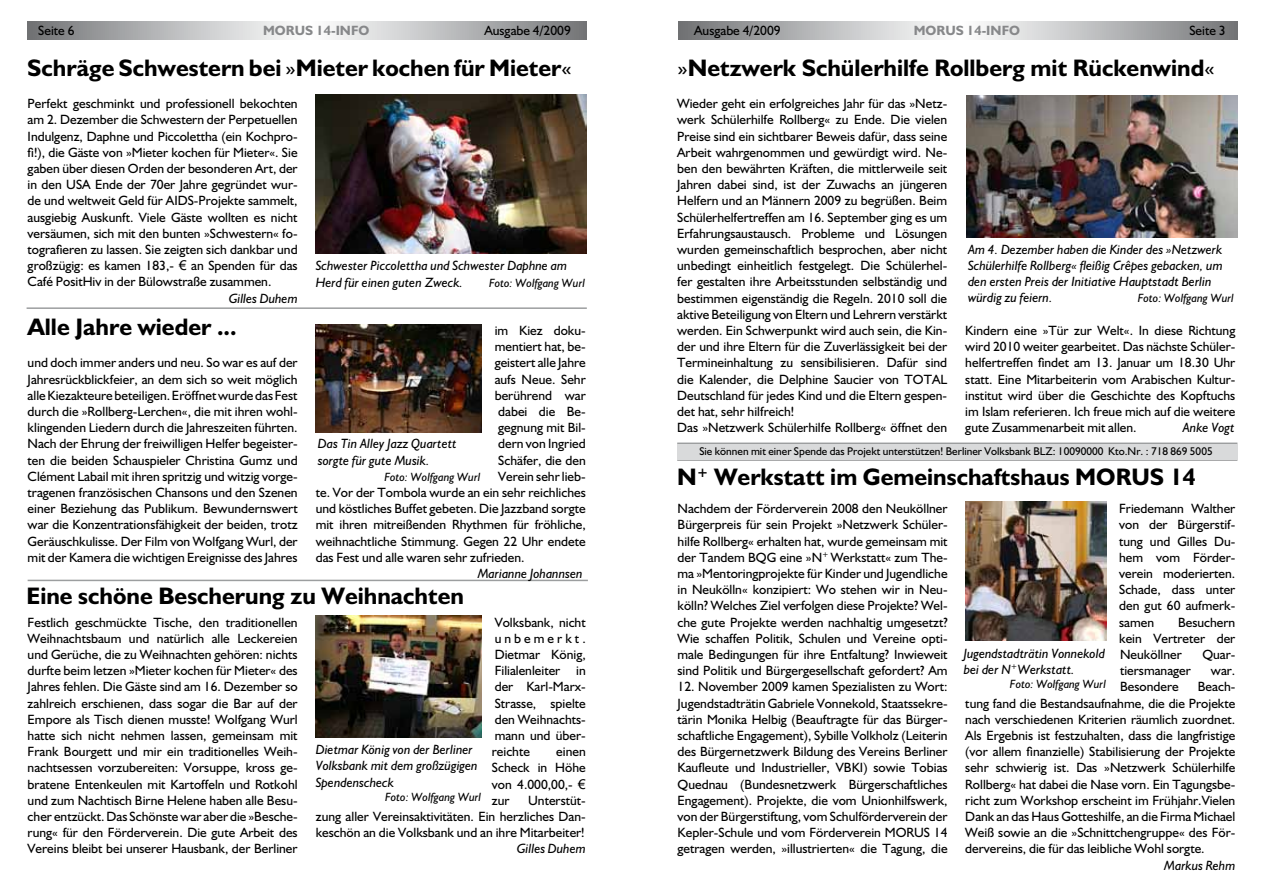
<style>
.page{position:relative;width:1263px;height:893px;background:#fff}
.page>*{position:absolute;margin:0;border:0;box-sizing:border-box;transform-origin:0 0}
.t1{font:700 24px "Humanist 521 BT";color:#000}
.t2{font:13.5px/16.2px "Humanist 521 BT";color:#000;text-align:justify}
.t3{font:italic 13.5px/16.2px "Humanist 521 BT";color:#000}
.t4{font:700 13.5px "Humanist 521 BT";color:#87888a}
.t5{font:italic 12px "Humanist 521 BT";color:#000}
.t6{font:11.25px "Humanist 521 BT";color:#000}
.s1{font-weight:400}
.s2{font-family:"Arial"}
</style>
<div class="page">
<svg style="left:678px;top:21px;width:559px;height:18px;background:#babbbc"></svg>
<svg style="left:28px;top:21px;width:559px;height:18px;background:#babbbc"></svg>
<img style="left:966px;top:95px;width:271px;height:143px">
<img style="left:965px;top:502px;width:141px;height:138px">
<hr style="left:27px;top:307px;width:560px;height:2px;background:#9c9e9f">
<hr style="left:28px;top:580px;width:560px;height:1px;background:#9c9e9f">
<img style="left:316px;top:94px;width:270px;height:160px">
<img style="left:316px;top:324px;width:166px;height:108px">
<img style="left:316px;top:615px;width:166px;height:123px">
<hr style="left:677px;top:443px;width:560px;height:1px;background:#9c9e9f">
<hr style="left:677px;top:459px;width:560px;height:2px;background:#9c9e9f">
<div style="left:677px;top:444px;width:560px;height:16px;background:#d9dadb"></div>
<p class="t2" style="left:38px;top:22px;width:38px">Seite 6</p>
<p class="t4" style="left:263px;top:22px;width:108px">MORUS 14-INFO</p>
<p class="t2" style="left:484px;top:22px;width:88px">Ausgabe 4/2009</p>
<p class="t2" style="left:694px;top:22px;width:88px">Ausgabe 4/2009</p>
<p class="t4" style="left:914px;top:22px;width:108px">MORUS 14-INFO</p>
<p class="t2" style="left:1189px;top:22px;width:38px">Seite 3</p>
<h1 class="t1" style="left:27px;top:53px;width:546px">Schräge Schwestern bei <span class="s1">»</span>Mieter kochen für Mieter<span class="s1">«</span></h1>
<h1 class="t1" style="left:677px;top:53px;width:538px"><span class="s1">»</span>Netzwerk Schülerhilfe Rollberg mit Rückenwind<span class="s1">«</span></h1>
<p class="t2" style="left:28px;top:95px;width:272px">Perfekt geschminkt und professionell bekochten am 2. Dezember die Schwestern der Perpetuellen Indulgenz, Daphne und Piccolettha (ein Kochpro&shy;fi!), die Gäste von »Mieter kochen für Mieter«. Sie gaben über diesen Orden der besonderen Art, der in den USA Ende der 70er Jahre gegründet wur&shy;de und weltweit Geld für AIDS-Projekte sammelt, ausgiebig Auskunft. Viele Gäste wollten es nicht versäumen, sich mit den bunten »Schwestern« fo&shy;tografieren zu lassen. Sie zeigten sich dankbar und großzügig: es kamen 183,- <span class="s2">€</span> an Spenden für das Café PositHiv in der Bülowstraße zusammen.</p>
<p class="t3" style="left:229px;top:290px;width:70px">Gilles Duhem</p>
<p class="t3" style="left:316px;top:257px;width:253px">Schwester Piccolettha und Schwester Daphne am<br>Herd für einen guten Zweck.</p>
<p class="t5" style="left:489px;top:275px;width:98px">Foto: Wolfgang Wurl</p>
<h1 class="t1" style="left:28px;top:312px;width:210px">Alle Jahre wieder ...</h1>
<p class="t2" style="left:28px;top:354px;width:272px">und doch immer anders und neu. So war es auf der Jahresrückblickfeier, an dem sich so weit möglich alle Kiezakteure beteiligen. Eröffnet wurde das Fest durch die »Rollberg-Lerchen«, die mit ihren wohl&shy;klingenden Liedern durch die Jahreszeiten führten.<br>Nach der Ehrung der freiwilligen Helfer begeister&shy;ten die beiden Schauspieler Christina Gumz und Clément Labail mit ihren spritzig und witzig vorge&shy;tragenen französischen Chansons und den Szenen einer Beziehung das Publikum. Bewundernswert war die Konzentrationsfähigkeit der beiden, trotz Geräuschkulisse. Der Film von Wolfgang Wurl, der mit der Kamera die wichtigen Ereignisse des Jahres</p>
<p class="t2" style="left:495px;top:322px;width:93px">im Kiez doku-</p>
<p class="t2" style="left:495px;top:338px;width:93px">mentiert hat, be-</p>
<p class="t2" style="left:495px;top:354px;width:93px">geistert alle Jahre</p>
<p class="t2" style="left:495px;top:371px;width:93px">aufs Neue. Sehr</p>
<p class="t2" style="left:495px;top:387px;width:93px">berührend war</p>
<p class="t2" style="left:498px;top:403px;width:89px">dabei die Be-</p>
<p class="t2" style="left:498px;top:419px;width:89px">gegnung mit Bil-</p>
<p class="t2" style="left:498px;top:435px;width:89px">dern von Ingried</p>
<p class="t2" style="left:498px;top:452px;width:89px">Schäfer, die den</p>
<p class="t2" style="left:498px;top:468px;width:89px">Verein sehr lieb-</p>
<p class="t2" style="left:316px;top:484px;width:272px">te. Vor der Tombola wurde an ein sehr reichliches</p>
<p class="t2" style="left:316px;top:500px;width:272px">und köstliches Buffet gebeten. Die Jazzband sorgte</p>
<p class="t2" style="left:316px;top:516px;width:272px">mit ihren mitreißenden Rhythmen für fröhliche,</p>
<p class="t2" style="left:316px;top:533px;width:271px">weihnachtliche Stimmung. Gegen 22 Uhr endete</p>
<p class="t2" style="left:316px;top:549px;width:210px">das Fest und alle waren sehr zufrieden.</p>
<p class="t3" style="left:478px;top:565px;width:106px">Marianne Johannsen</p>
<p class="t2" style="left:492px;top:614px;width:95px">Volksbank, nicht unbemerkt.<br>Dietmar König, Filialenleiter in der Karl-Marx-Strasse, spielte den Weihnachts&shy;mann und über&shy;reichte</p>
<p class="t3" style="left:318px;top:435px;width:140px">Das Tin Alley Jazz Quartett sorgte für gute Musik.</p>
<p class="t5" style="left:384px;top:469px;width:98px">Foto: Wolfgang Wurl</p>
<h1 class="t1" style="left:27px;top:581px;width:439px">Eine schöne Bescherung zu Weihnachten</h1>
<p class="t2" style="left:28px;top:614px;width:272px">Festlich geschmückte Tische, den traditionellen Weihnachtsbaum und natürlich alle Leckereien und Gerüche, die zu Weihnachten gehören: nichts durfte beim letzen »Mieter kochen für Mieter« des Jahres fehlen. Die Gäste sind am 16. Dezember so zahlreich erschienen, dass sogar die Bar auf der Empore als Tisch dienen musste! Wolfgang Wurl hatte sich nicht nehmen lassen, gemeinsam mit Frank Bourgett und mir ein traditionelles Weih&shy;nachtsessen vorzubereiten: Vorsuppe, kross ge&shy;bratene Entenkeulen mit Kartoffeln und Rotkohl und zum Nachtisch Birne Helene haben alle Besu&shy;cher entzückt. Das Schönste war aber die »Besche&shy;rung« für den Förderverein. Die gute Arbeit des Vereins bleibt bei unserer Hausbank, der Berliner</p>
<p class="t3" style="left:316px;top:741px;width:163px">Dietmar König von der Berliner<br>Volksbank mit dem großzügigen<br>Spendenscheck</p>
<p class="t5" style="left:385px;top:789px;width:98px">Foto: Wolfgang Wurl</p>
<p class="t2" style="left:492px;top:743px;width:95px;text-indent:64px">einen Scheck in Höhe von 4.000,00,- <span class="s2">€ </span>zur</p>
<p class="t2" style="left:316px;top:792px;width:272px;text-indent:212px">Unterstüt&shy;zung aller Vereinsaktivitäten. Ein herzliches Dan&shy;keschön an die Volksbank und an ihre Mitarbeiter!</p>
<p class="t3" style="left:517px;top:840px;width:70px">Gilles Duhem</p>
<p class="t2" style="left:677px;top:95px;width:272px;text-align:left">Wieder geht ein erfolgreiches Jahr für das »Netz&shy;werk Schülerhilfe Rollberg« zu Ende. Die vielen Preise sind ein sichtbarer Beweis dafür, dass seine Arbeit wahrgenommen und gewürdigt wird. Ne&shy;ben den bewährten Kräften, die mittlerweile seit Jahren dabei sind, ist der Zuwachs an jüngeren Helfern und an Männern 2009 zu begrüßen. Beim Schülerhelfertreffen am 16. September ging es um Erfahrungsaustausch. Probleme und Lösungen wurden gemeinschaftlich besprochen, aber nicht unbedingt einheitlich festgelegt. Die Schülerhel&shy;fer gestalten ihre Arbeitsstunden selbständig und bestimmen eigenständig die Regeln. 2010 soll die aktive Beteiligung von Eltern und Lehrern verstärkt werden. Ein Schwerpunkt wird auch sein, die Kin&shy;der und ihre Eltern für die Zuverlässigkeit bei der Termineinhaltung zu sensibilisieren. Dafür sind die Kalender, die Delphine Saucier von TOTAL Deutschland für jedes Kind und die Eltern gespen&shy;det hat, sehr hilfreich!<br>Das »Netzwerk Schülerhilfe Rollberg« öffnet den</p>
<p class="t3" style="left:968px;top:241px;width:256px">Am 4. Dezember haben die Kinder des »Netzwerk Schülerhilfe Rollberg« fleißig Crêpes gebacken, um den ersten Preis der Initiative Hauptstadt Berlin würdig zu feiern.</p>
<p class="t5" style="left:1138px;top:291px;width:98px">Foto: Wolfgang Wurl</p>
<p class="t2" style="left:965px;top:322px;width:272px">Kindern eine »Tür zur Welt«. In diese Richtung wird 2010 weiter gearbeitet. Das nächste Schüler&shy;helfertreffen findet am 13. Januar um 18.30 Uhr statt. Eine Mitarbeiterin vom Arabischen Kultur&shy;institut wird über die Geschichte des Kopftuchs im Islam referieren. Ich freue mich auf die weitere gute Zusammenarbeit mit allen.</p>
<p class="t3" style="left:1183px;top:419px;width:53px">Anke Vogt</p>
<p class="t6" style="left:699px;top:444px;width:515px">Sie können mit einer Spende das Projekt unterstützen! Berliner Volksbank BLZ: 10090000 Kto.Nr. : 718 869 5005</p>
<h1 class="t1" style="left:677px;top:462px;width:520px">N<sup>+</sup> Werkstatt im Gemeinschaftshaus MORUS 14</h1>
<p class="t2" style="left:677px;top:500px;width:272px">Nachdem der Förderverein 2008 den Neuköllner Bürgerpreis für sein Projekt »Netzwerk Schüler&shy;hilfe Rollberg« erhalten hat, wurde gemeinsam mit der Tandem BQG eine »N<sup>+</sup> Werkstatt« zum The&shy;ma »Mentoringprojekte für Kinder und Jugendliche in Neukölln« konzipiert: Wo stehen wir in Neu&shy;kölln? Welches Ziel verfolgen diese Projekte? Wel&shy;che gute Projekte werden nachhaltig umgesetzt?<br>Wie schaffen Politik, Schulen und Vereine opti&shy;male Bedingungen für ihre Entfaltung? Inwieweit sind Politik und Bürgergesellschaft gefordert? Am</p>
<p class="t2" style="left:677px;top:678px;width:272px">12. November 2009 kamen Spezialisten zu Wort:<br>Jugendstadträtin Gabriele Vonnekold, Staatssekre&shy;tärin Monika Helbig (Beauftragte für das Bürger&shy;schaftliche Engagement), Sybille Volkholz (Leiterin des Bürgernetzwerk Bildung des Vereins Berliner Kaufleute und Industrieller, VBKI) sowie Tobias Quednau (Bundesnetzwerk Bürgerschaftliches Engagement). Projekte, die vom Unionhilfswerk, von der Bürgerstiftung, vom Schulförderverein der Kepler-Schule und vom Förderverein MORUS 14 getragen werden, »illustrierten« die Tagung, die</p>
<p class="t2" style="left:1119px;top:500px;width:118px">Friedemann Walther von der Bürgerstif&shy;tung und Gilles Du&shy;hem vom Förder&shy;verein moderierten.<br>Schade, dass unter den gut 60 aufmerk&shy;samen</p>
<p class="t2" style="left:1119px;top:614px;width:118px;text-indent:59px">Besuchern kein Vertreter der Neuköllner</p>
<p class="t3" style="left:964px;top:644px;width:143px">Jugendstadträtin Vonnekold bei der N<sup>+</sup>Werkstatt.</p>
<p class="t5" style="left:1010px;top:677px;width:98px">Foto: Wolfgang Wurl</p>
<p class="t2" style="left:1202px;top:646px;width:35px">Quar-</p>
<p class="t2" style="left:1120px;top:662px;width:72px">tiersmanager</p>
<p class="t2" style="left:1211px;top:662px;width:26px">war.</p>
<p class="t2" style="left:1120px;top:678px;width:60px">Besondere</p>
<p class="t2" style="left:965px;top:678px;width:272px;text-indent:232px">Beach&shy;tung fand die Bestandsaufnahme, die die Projekte nach verschiedenen Kriterien räumlich zuordnet.<br>Als Ergebnis ist festzuhalten, dass die langfristige (vor allem finanzielle) Stabilisierung der Projekte sehr schwierig ist. Das »Netzwerk Schülerhilfe Rollberg« hat dabei die Nase vorn. Ein Tagungsbe&shy;richt zum Workshop erscheint im Frühjahr.Vielen Dank an das Haus Gotteshilfe, an die Firma Michael Weiß sowie an die »Schnittchengruppe« des För&shy;dervereins, die für das leibliche Wohl sorgte.</p>
<p class="t3" style="left:1164px;top:857px;width:73px">Markus Rehm</p>
</div>
